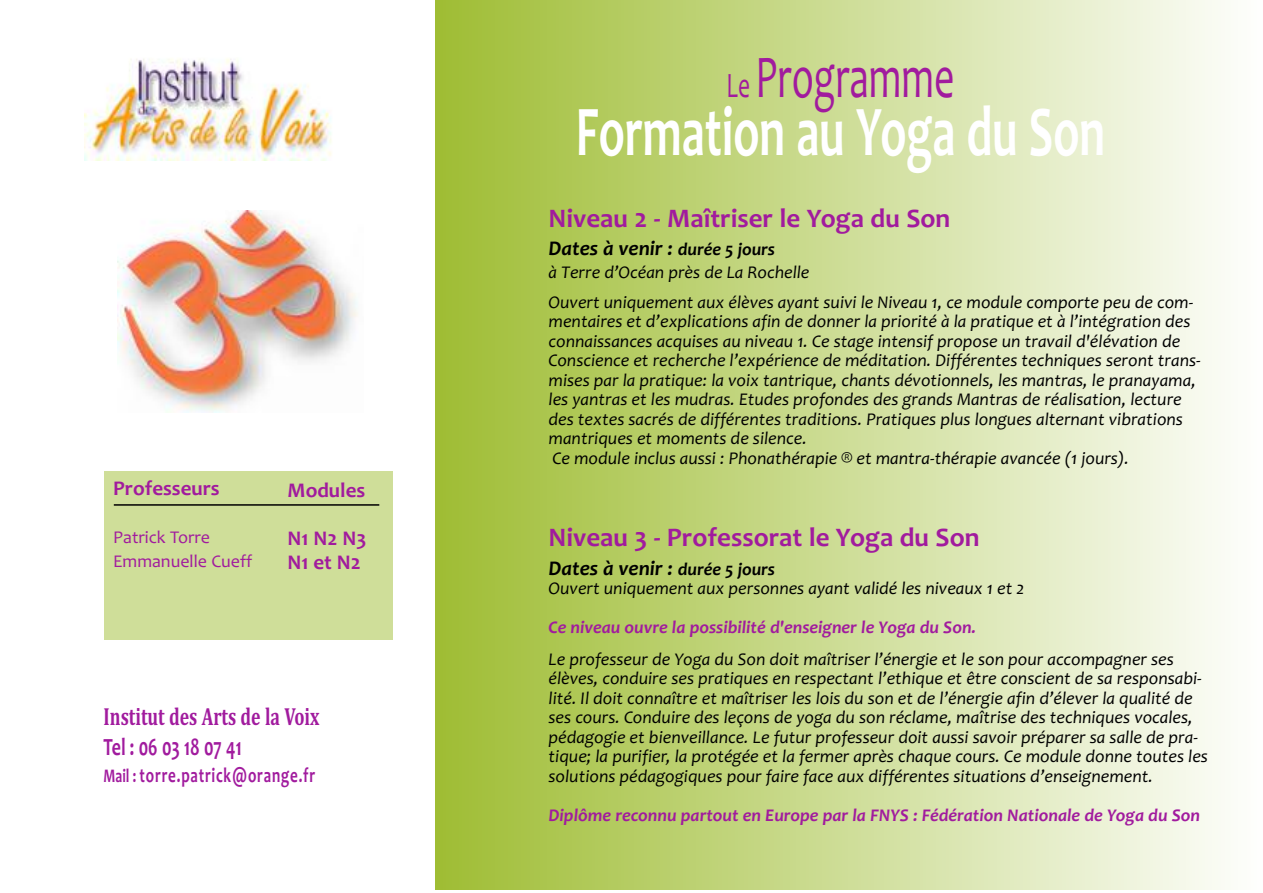
<style>
.page{position:relative;width:1263px;height:893px;background:#fff}
.page>*{position:absolute;margin:0;border:0;box-sizing:border-box;transform-origin:0 0}
.t1{font:700 72px "Candara";color:#fff;scale:.65 1}
.t2{font:61.2px "Candara";color:#a11b9e;scale:.65 1}
.t3{font:700 27px "Candara";color:#a11b9e}
.t4{font:700 24.9px "Cambria";color:#a11b9e;scale:.72 1}
.t5{font:700 24.9px "Candara";color:#a11b9e;scale:.72 1}
.t6{font:italic 700 21px "Candara";color:#000}
.t7{font:700 21px/24px "Candara";color:#a11b9e}
.t8{font:700 21px "Candara";letter-spacing:.055em;color:#a11b9e;scale:.72 1}
.t9{font:italic 18px/19.5px "Candara";color:#000}
.t10{font:italic 700 18px "Candara";color:#a11b9e}
.t11{font:18px/24px "Candara";color:#a11b9e}
.s1{font-size:19.35px}
.s2{font-size:36px}
.s3{font-size:18px}
</style>
<div class="page">
<div style="left:104px;top:471px;width:289px;height:168px;background:#cfde99"></div>
<div style="left:436px;top:0;width:827px;height:890px;background:linear-gradient(to right,#9fbd33,#fefffe)"></div>
<img style="left:85px;top:59px;width:247px;height:101px">
<hr style="left:114px;top:504px;width:265px;height:2px;background:#000">
<img style="left:117px;top:210px;width:241px;height:203px">
<p class="t7" style="left:113px;top:476px;width:108px">Professeurs</p>
<p class="t11" style="left:113px;top:525px;width:141px">Patrick Torre<br>Emmanuelle Cueff</p>
<p class="t7" style="left:288px;top:477px;width:79px">Modules</p>
<p class="t7" style="left:288px;top:525px;width:80px">N1 N2 N3<br>N1 et N2</p>
<h3 class="t4" style="left:104px;top:702px;width:301px">Institut des Arts de la Voix</h3>
<h3 class="t5" style="left:104px;top:732px;width:193px">Tel : 06 03 18 07 41</h3>
<p class="t8" style="left:104px;top:763px;width:295px"><span class="s1">Mail :</span> torre.patrick@orange.fr</p>
<h2 class="t2" style="left:726px;top:40px;width:352px"><span class="s2">Le</span> Programme</h2>
<h1 class="t1" style="left:576px;top:88px;width:816px">Formation au Yoga du Son</h1>
<h3 class="t3" style="left:549px;top:202px;width:403px">Niveau 2 - Maîtriser le Yoga du Son</h3>
<p class="t6" style="left:549px;top:236px;width:228px">Dates à venir : <span class="s3">durée 5 jours</span></p>
<p class="t9" style="left:549px;top:256px;width:646px;line-height:30px">à Terre d’Océan près de La Rochelle<br>Ouvert uniquement aux élèves ayant suivi le Niveau 1, ce module comporte peu de com-</p>
<p class="t9" style="left:549px;top:311px;width:654px">mentaires et d’explications afin de donner la priorité à la pratique et à l’intégration des connaissances acquises au niveau 1. Ce stage intensif propose un travail d'élévation de Conscience et recherche l’expérience de méditation. Différentes techniques seront trans&shy;mises par la pratique: la voix tantrique, chants dévotionnels, les mantras, le pranayama, les yantras et les mudras. Etudes profondes des grands Mantras de réalisation, lecture des textes sacrés de différentes traditions. Pratiques plus longues alternant vibrations mantriques et moments de silence.<br>Ce module inclus aussi : Phonathérapie ® et mantra-thérapie avancée (1 jours).</p>
<h3 class="t3" style="left:549px;top:521px;width:433px">Niveau 3 - Professorat le Yoga du Son</h3>
<p class="t6" style="left:549px;top:555px;width:228px">Dates à venir : <span class="s3">durée 5 jours</span></p>
<p class="t9" style="left:549px;top:578px;width:477px">Ouvert uniquement aux personnes ayant validé les niveaux 1 et 2</p>
<p class="t10" style="left:549px;top:616px;width:429px">Ce niveau ouvre la possibilité d'enseigner le Yoga du Son.</p>
<p class="t9" style="left:549px;top:649px;width:661px">Le professeur de Yoga du Son doit maîtriser l’énergie et le son pour accompagner ses élèves, conduire ses pratiques en respectant l’ethique et être conscient de sa responsabi&shy;lité. Il doit connaître et maîtriser les lois du son et de l’énergie afin d’élever la qualité de ses cours. Conduire des leçons de yoga du son réclame, maîtrise des techniques vocales, pédagogie et bienveillance. Le futur professeur doit aussi savoir préparer sa salle de pra&shy;tique; la purifier, la protégée et la fermer après chaque cours. Ce module donne toutes les solutions pédagogiques pour faire face aux différentes situations d’enseignement.</p>
<p class="t10" style="left:549px;top:804px;width:653px">Diplôme reconnu partout en Europe par la FNYS : Fédération Nationale de Yoga du Son</p>
</div>
